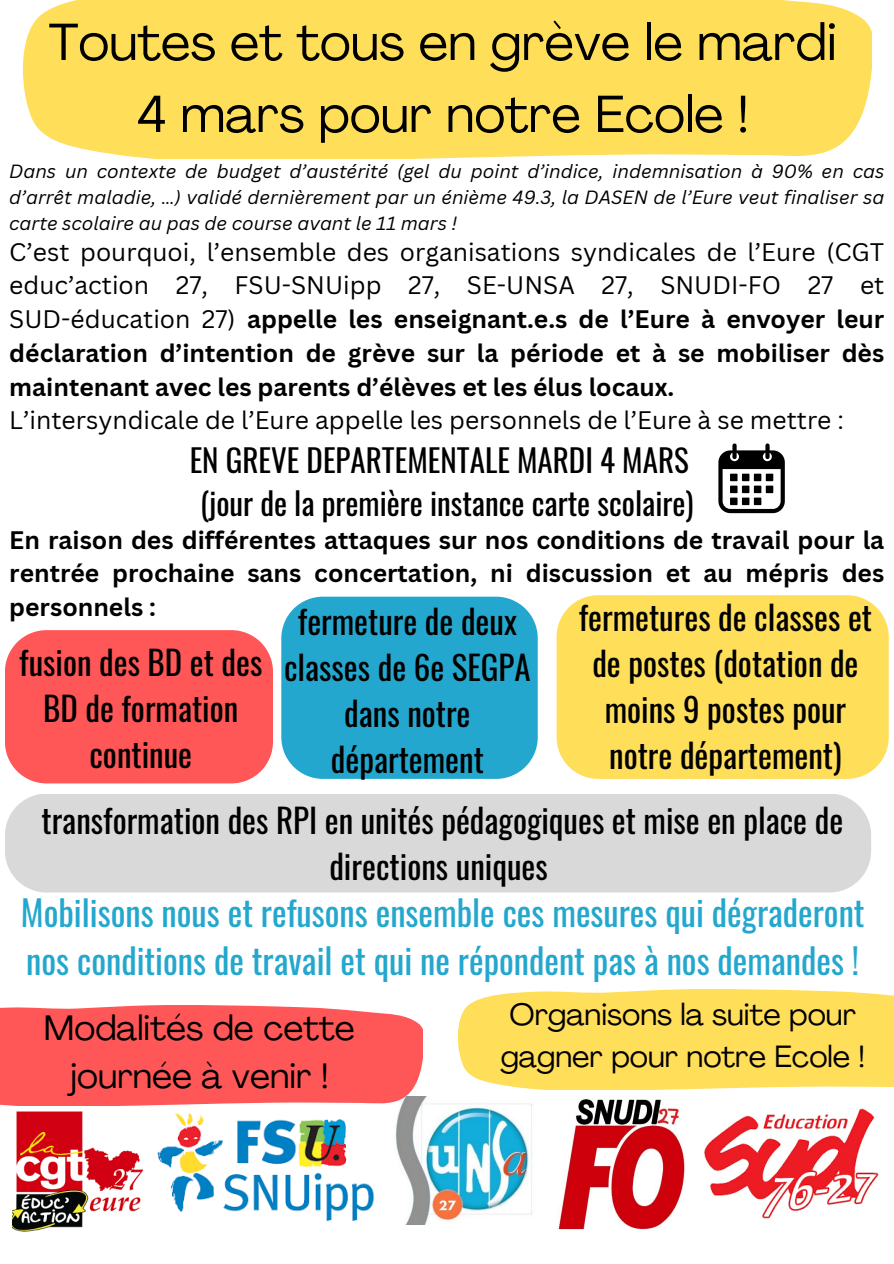
<style>
.page{position:relative;width:894px;height:1264px;background:#fff}
.page>*{position:absolute;margin:0;border:0;box-sizing:border-box;transform-origin:0 0}
.t1{font:51.45px/72px "Agrandir";color:#000;text-align:center}
.t2{font:34.8px/48.3px "Agrandir";color:#000;text-align:center}
.t3{font:34.65px/48.3px "Oswald";color:#24a7ce}
.t4{font:33px/46.2px "Oswald";color:#000;text-align:center}
.t5{font:31.05px "Oswald";color:#000}
.t6{font:30.3px/41.7px "Agrandir";color:#000}
.t7{font:700 24.6px/33.8px "Canva Sans";color:#000;text-align:justify}
.t8{font:24.6px "Canva Sans";color:#000}
.t9{font:italic 18.6px/25.8px "Canva Sans";color:#000;text-align:justify}
.s1{font-weight:400}
</style>
<div class="page">
<div style="left:22px;top:0;width:848px;height:159px;background:#ffde59"></div>
<div style="left:5px;top:630px;width:268px;height:153px;background:#ff5757"></div>
<div style="left:5px;top:794px;width:865px;height:98px;background:#d9d9d9"></div>
<div style="left:556px;top:595px;width:332px;height:184px;background:#ffde59"></div>
<div style="left:281px;top:596px;width:256px;height:183px;background:#24a7ce"></div>
<svg style="left:718px;top:443px;width:66px;height:70px"></svg>
<div style="left:729px;top:473px;width:8px;height:8px;background:#000"></div>
<div style="left:729px;top:485px;width:8px;height:8px;background:#000"></div>
<div style="left:729px;top:497px;width:8px;height:8px;background:#000"></div>
<div style="left:741px;top:473px;width:8px;height:8px;background:#000"></div>
<div style="left:741px;top:485px;width:8px;height:8px;background:#000"></div>
<div style="left:741px;top:497px;width:8px;height:8px;background:#000"></div>
<div style="left:753px;top:473px;width:8px;height:8px;background:#000"></div>
<div style="left:753px;top:485px;width:8px;height:8px;background:#000"></div>
<div style="left:753px;top:497px;width:8px;height:8px;background:#000"></div>
<div style="left:765px;top:473px;width:8px;height:8px;background:#000"></div>
<div style="left:765px;top:485px;width:8px;height:8px;background:#000"></div>
<img style="left:151px;top:1105px;width:223px;height:117px">
<img style="left:395px;top:1096px;width:137px;height:128px">
<img style="left:558px;top:1099px;width:127px;height:131px">
<img style="left:13px;top:1111px;width:129px;height:121px">
<img style="left:704px;top:1108px;width:175px;height:111px">
<div style="left:0;top:1005px;width:423px;height:100px;background:#ff5757"></div>
<div style="left:457px;top:989px;width:436px;height:100px;background:#ffde59"></div>
<p class="t1" style="left:49px;top:11px;width:789px">Toutes et tous en grève le mardi<br>4 mars pour notre Ecole !</p>
<p class="t9" style="left:9px;top:158px;width:876px">Dans un contexte de budget d’austérité (gel du point d’indice, indemnisation à 90% en cas d’arrêt maladie, …) validé dernièrement par un énième 49.3, la DASEN de l’Eure veut finaliser sa carte scolaire au pas de course avant le 11 mars !</p>
<h1 class="t7" style="left:9px;top:234px;width:876px"><span class="s1">C’est pourquoi, l’ensemble des organisations syndicales de l’Eure (CGT educ’action 27, FSU-SNUipp 27, SE-UNSA 27, SNUDI-FO 27 et SUD-éducation 27)</span> appelle les enseignant.e.s de l’Eure à envoyer leur déclaration d’intention de grève sur la période et à se mobiliser dès maintenant avec les parents d’élèves et les élus locaux.</h1>
<p class="t8" style="left:9px;top:403px;width:836px">L’intersyndicale de l’Eure appelle les personnels de l’Eure à se mettre :</p>
<p class="t5" style="left:190px;top:436px;width:500px">EN GREVE DEPARTEMENTALE MARDI 4 MARS</p>
<p class="t5" style="left:200px;top:479px;width:495px">(jour de la première instance carte scolaire)</p>
<p class="t7" style="left:9px;top:522px;width:876px">En raison des différentes attaques sur nos conditions de travail pour la</p>
<p class="t7" style="left:9px;top:556px;width:876px">rentrée prochaine sans concertation, ni discussion et au mépris des personnels :</p>
<h2 class="t4" style="left:578px;top:592px;width:295px">fermetures de classes et de postes (dotation de moins 9 postes pour notre département)</h2>
<h2 class="t4" style="left:284px;top:596px;width:248px">fermeture de deux classes de 6e SEGPA dans notre département</h2>
<p class="t4" style="left:19px;top:638px;width:244px">fusion des BD et des<br>BD de formation continue</p>
<p class="t4" style="left:41px;top:796px;width:803px">transformation des RPI en unités pédagogiques et mise en place de directions uniques</p>
<h2 class="t3" style="left:21px;top:886px;width:845px">Mobilisons nous et refusons ensemble ces mesures qui dégraderont nos conditions de travail et qui ne répondent pas à nos demandes !</h2>
<h2 class="t2" style="left:44px;top:1007px;width:312px">Modalités de cette journée à venir !</h2>
<h2 class="t6" style="left:500px;top:996px;width:366px">Organisons la suite pour gagner pour notre Ecole !</h2>
</div>
